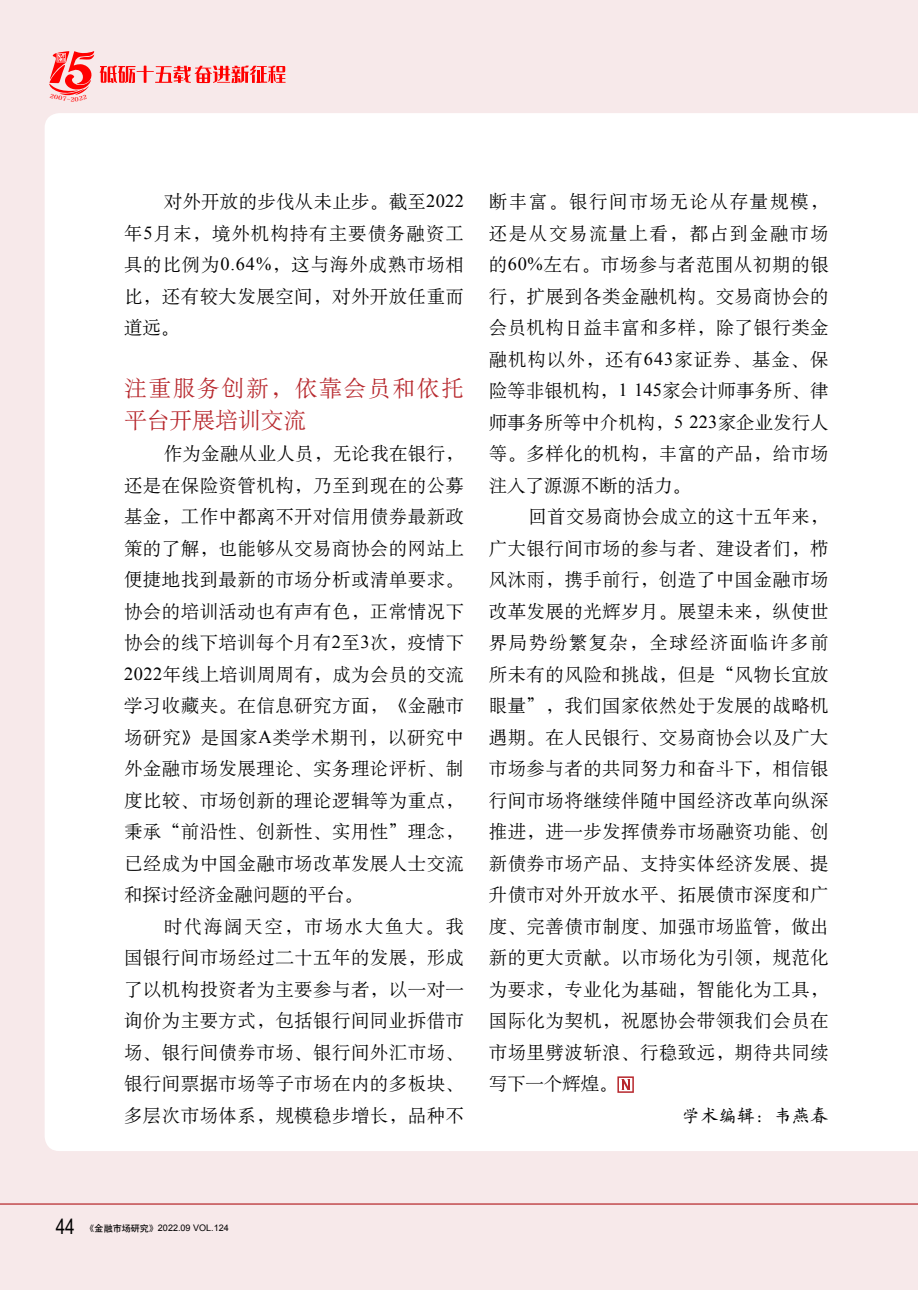
<style>
.page{position:relative;width:918px;height:1290px;background:#f7e9ea}
.page>*{position:absolute;margin:0;border:0;box-sizing:border-box;transform-origin:0 0}
._1级标题{font:22.75px/31.5px "H Ya 6 gj";letter-spacing:.07em;color:#b7282d}
.t1{font:21px "Arial Narrow";color:#000}
.正文{font:18.38px/31.5px "H Ya 6 gj";letter-spacing:.03em;color:#000;text-align:justify}
.正文-2{font:18.38px "H Yc 1 gj";color:#000}
.t2{font:9.1px "Arial";color:#000}
.s1{font-family:"Times New Roman"}
.s2{font-family:"H Yb 1 gj"}
</style>
<div class="page">
<div style="left:45px;top:113px;width:873px;height:1038px;background:#fff"></div>
<hr style="left:0;top:1203px;width:918px;height:1px;background:#b7282d">
<svg style="left:617px;top:1076px;width:17px;height:17px"></svg>
<svg style="left:49px;top:51px;width:236px;height:45px"></svg>
<p class="正文" style="left:124px;top:186px;width:341px;text-indent:40px">对外开放的步伐从未止步。截至<span class="s1">2022</span>年<span class="s1">5</span>月末，境外机构持有主要债务融资工具的比例为<span class="s1">0.64%</span>，这与海外成熟市场相比，还有较大发展空间，对外开放任重而道远。</p>
<p class="_1级标题" style="left:124px;top:373px;width:341px">注重服务创新，依靠会员和依托平台开展培训交流</p>
<p class="正文" style="left:124px;top:438px;width:341px;text-indent:40px">作为金融从业人员，无论我在银行，还是在保险资管机构，乃至到现在的公募基金，工作中都离不开对信用债券最新政策的了解，也能够从交易商协会的网站上便捷地找到最新的市场分析或清单要求。协会的培训活动也有声有色，正常情况下协会的线下培训每个月有<span class="s1">2</span>至<span class="s1">3</span>次，疫情下<span class="s1">2022</span>年线上培训周周有，成为会员的交流学习收藏夹。在信息研究方面，《金融市场研究》是国家<span class="s1">A</span>类学术期刊，以研究中外金融市场发展理论、实务理论评析、制度比较、市场创新的理论逻辑等为重点，秉承“前沿性、创新性、实用性”理念，已经成为中国金融市场改革发展人士交流和探讨经济金融问题的平台。</p>
<p class="正文" style="left:124px;top:910px;width:341px;text-indent:40px">时代海阔天空，市场水大鱼大。我国银行间市场经过二十五年的发展，形成了以机构投资者为主要参与者，以一对一询价为主要方式，包括银行间同业拆借市场、银行间债券市场、银行间外汇市场、银行间票据市场等子市场在内的多板块、多层次市场体系，规模稳步增长，品种不</p>
<p class="正文" style="left:489px;top:186px;width:341px">断丰富。银行间市场无论从存量规模，还是从交易流量上看，都占到金融市场的<span class="s1">60%</span>左右。市场参与者范围从初期的银行，扩展到各类金融机构。交易商协会的会员机构日益丰富和多样，除了银行类金融机构以外，还有<span class="s1">643</span>家证券、基金、保险等非银机构，<span class="s1">1 145</span>家会计师事务所、律师事务所等中介机构，<span class="s1">5 223</span>家企业发行人等。多样化的机构，丰富的产品，给市场注入了源源不断的活力。</p>
<p class="正文" style="left:489px;top:501px;width:341px;text-indent:40px">回首交易商协会成立的这十五年来，广大银行间市场的参与者、建设者们，栉风沐雨，携手前行，创造了中国金融市场改革发展的光辉岁月。展望未来，纵使世界局势纷繁复杂，全球经济面临许多前所未有的风险和挑战，但是“风物长宜放眼量”，我们国家依然处于发展的战略机遇期。在人民银行、交易商协会以及广大市场参与者的共同努力和奋斗下，相信银行间市场将继续伴随中国经济改革向纵深推进，进一步发挥债券市场融资功能、创新债券市场产品、支持实体经济发展、提升债市对外开放水平、拓展债市深度和广度、完善债市制度、加强市场监管，做出新的更大贡献。以市场化为引领，规范化为要求，专业化为基础，智能化为工具，国际化为契机，祝愿协会带领我们会员在市场里劈波斩浪、行稳致远，期待共同续写下一个辉煌。</p>
<p class="正文-2" style="left:681px;top:1106px;width:148px">学术编辑：韦燕春</p>
<p class="t1" style="left:56px;top:1211px;width:21px">44</p>
<p class="t2" style="left:86px;top:1222px;width:145px"><span class="s2">《金融市场研究》</span>2022.09 VOL.124</p>
</div>
